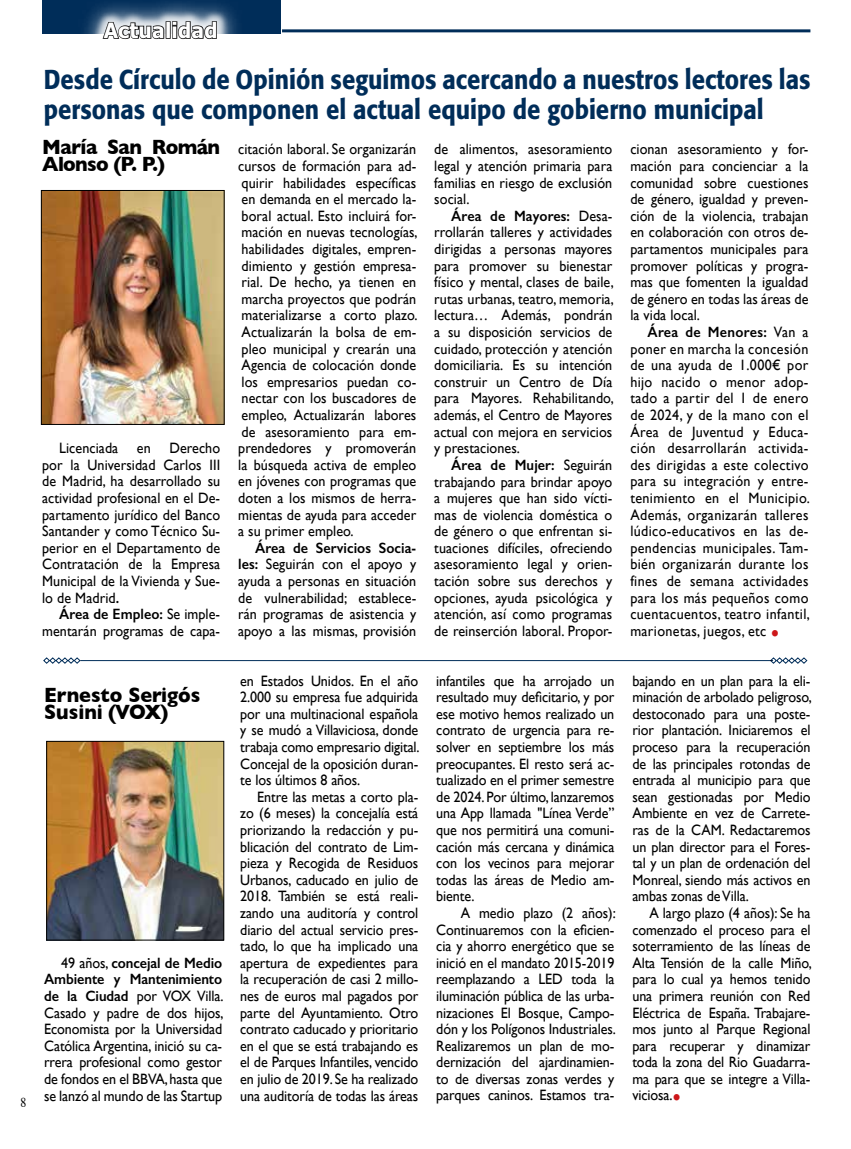
<style>
.page{position:relative;width:851px;height:1149px;background:#fff}
.page>*{position:absolute;margin:0;border:0;box-sizing:border-box;transform-origin:0 0}
.t1{font:500 27px/30px "Formata";color:#002d59;scale:.88 1}
.t2{font:700 21px/16.6px "Gill Sans";letter-spacing:-.015em;color:#000;scale:.94 1}
.t3{font:700 21px "Tahoma";letter-spacing:.01em;color:#fff}
.t4{font:15px/16.6px "Gill Sans";letter-spacing:.005em;color:#000;text-align:justify;scale:.94 1}
.t5{font:13.5px "Times";color:#000;scale:.88 1}
.s1{font-weight:600}
.s2{font-size:25.5px;color:#cd171a}
</style>
<div class="page">
<hr style="left:282px;top:29px;width:528px;height:3px;background:#002d59">
<div style="left:43px;top:0;width:238px;height:34px;background:#002d59"></div>
<svg style="left:84px;top:2px;width:153px;height:32px;fill:#0f3962"></svg>
<div style="left:91px;top:10px;width:138px;height:41px;background:#fff;opacity:.75"></div>
<svg style="left:101px;top:21px;width:64px;height:19px"></svg>
<div style="left:166px;top:21px;width:5px;height:18px;border:2px solid #000"></div>
<svg style="left:172px;top:21px;width:46px;height:19px"></svg>
<img style="left:43px;top:192px;width:179px;height:231px">
<div style="left:41px;top:190px;width:183px;height:235px;border:1px solid #000"></div>
<img style="left:48px;top:742px;width:174px;height:196px">
<div style="left:46px;top:740px;width:178px;height:200px;border:1px solid #000"></div>
<hr style="left:80px;top:660px;width:693px;height:1px;background:#002d59">
<svg style="left:43px;top:657px;width:38px;height:6px"></svg>
<svg style="left:769px;top:657px;width:38px;height:6px"></svg>
<p class="t5" style="left:20px;top:1089px;width:8px">8</p>
<h2 class="t3" style="left:104px;top:16px;width:115px">Actualidad</h2>
<h1 class="t1" style="left:44px;top:65px;width:872px">Desde Círculo de Opinión seguimos acercando a nuestros lectores las personas que componen el actual equipo de gobierno municipal</h1>
<h2 class="t2" style="left:42px;top:138px;width:191px">María San Román<br>Alonso (P. P.)</h2>
<p class="t4" style="left:238px;top:141px;width:192px">citación laboral. Se organizarán cursos de formación para ad&shy;quirir habilidades específicas en demanda en el mercado la&shy;boral actual. Esto incluirá for&shy;mación en nuevas tecnologías, habilidades digitales, empren&shy;dimiento y gestión empresa&shy;rial. De hecho, ya tienen en marcha proyectos que podrán materializarse a corto plazo.<br>Actualizarán la bolsa de em&shy;pleo municipal y crearán una Agencia de colocación donde los empresarios puedan co&shy;nectar con los buscadores de empleo, Actualizarán labores de asesoramiento para em&shy;prendedores y promoverán la búsqueda activa de empleo en jóvenes con programas que doten a los mismos de herra&shy;mientas de ayuda para acceder a su primer empleo.</p>
<p class="t4" style="left:238px;top:539px;width:191px;text-indent:17px"><span class="s1">Área de Servicios Socia&shy;les:</span> Seguirán con el apoyo y ayuda a personas en situación de vulnerabilidad; establece&shy;rán programas de asistencia y apoyo a las mismas, provisión</p>
<p class="t4" style="left:630px;top:141px;width:191px">cionan asesoramiento y for&shy;mación para concienciar a la comunidad sobre cuestiones de género, igualdad y preven&shy;ción de la violencia, trabajan en colaboración con otros de&shy;partamentos municipales para promover políticas y progra&shy;mas que fomenten la igualdad de género en todas las áreas de la vida local.</p>
<p class="t4" style="left:630px;top:323px;width:192px;text-indent:17px"><span class="s1">Área de Menores:</span> Van a poner en marcha la concesión de una ayuda de 1.000€ por hijo nacido o menor adop&shy;tado a partir del 1 de enero de 2024, y de la mano con el Área de Juventud y Educa&shy;ción desarrollarán activida&shy;des dirigidas a este colectivo para su integración y entre&shy;tenimiento en el Municipio.<br>Además, organizarán talleres lúdico-educativos en las de&shy;pendencias municipales. Tam&shy;bién organizarán durante los fines de semana actividades para los más pequeños como cuentacuentos, teatro infantil, marionetas, juegos, etc <span class="s2">•</span></p>
<p class="t4" style="left:434px;top:141px;width:191px">de alimentos, asesoramiento legal y atención primaria para familias en riesgo de exclusión social.</p>
<p class="t4" style="left:434px;top:207px;width:192px;text-indent:17px"><span class="s1">Área de Mayores:</span> Desa&shy;rrollarán talleres y actividades dirigidas a personas mayores para promover su bienestar físico y mental, clases de baile, rutas urbanas, teatro, memoria, lectura… Además, pondrán a su disposición servicios de cuidado, protección y atención domiciliaria. Es su intención construir un Centro de Día para Mayores. Rehabilitando, además, el Centro de Mayores actual con mejora en servicios y prestaciones.</p>
<p class="t4" style="left:434px;top:456px;width:191px;text-indent:17px"><span class="s1">Área de Mujer:</span> Seguirán trabajando para brindar apoyo a mujeres que han sido vícti&shy;mas de violencia doméstica o de género o que enfrentan si&shy;tuaciones difíciles, ofreciendo asesoramiento legal y orien&shy;tación sobre sus derechos y opciones, ayuda psicológica y atención, así como programas de reinserción laboral. Propor-</p>
<p class="t4" style="left:42px;top:439px;width:191px;text-indent:17px">Licenciada en Derecho por la Universidad Carlos III de Madrid, ha desarrollado su actividad profesional en el De&shy;partamento jurídico del Banco Santander y como Técnico Su&shy;perior en el Departamento de Contratación de la Empresa Municipal de la Vivienda y Sue&shy;lo de Madrid<span class="s1">.</span></p>
<p class="t4" style="left:42px;top:605px;width:191px;text-align:right"><span class="s1">Área de Empleo:</span> Se imple&shy;mentarán programas de capa-</p>
<h2 class="t2" style="left:44px;top:686px;width:168px">Ernesto Serigós<br>Susini (VOX)</h2>
<p class="t4" style="left:44px;top:953px;width:192px;text-indent:17px">49 años, <span class="s1">concejal de Medio Ambiente y Mantenimiento de la Ciudad</span> por VOX Villa.<br>Casado y padre de dos hijos, Economista por la Universidad Católica Argentina, inició su ca&shy;rrera profesional como gestor de fondos en el BBVA, hasta que se lanzó al mundo de las Startup</p>
<p class="t4" style="left:240px;top:671px;width:192px">en Estados Unidos. En el año 2.000 su empresa fue adquirida por una multinacional española y se mudó a Villaviciosa, donde trabaja como empresario digital.<br>Concejal de la oposición duran&shy;te los últimos 8 años.</p>
<p class="t4" style="left:240px;top:788px;width:191px;text-indent:17px">Entre las metas a corto pla&shy;zo (6 meses) la concejalía está priorizando la redacción y pu&shy;blicación del contrato de Lim&shy;pieza y Recogida de Residuos Urbanos, caducado en julio de 2018. También se está reali&shy;zando una auditoría y control diario del actual servicio pres&shy;tado, lo que ha implicado una apertura de expedientes para la recuperación de casi 2 millo&shy;nes de euros mal pagados por parte del Ayuntamiento. Otro contrato caducado y prioritario en el que se está trabajando es el de Parques Infantiles, vencido en julio de 2019. Se ha realizado una auditoría de todas las áreas</p>
<p class="t4" style="left:436px;top:671px;width:191px">infantiles que ha arrojado un resultado muy deficitario, y por ese motivo hemos realizado un contrato de urgencia para re&shy;solver en septiembre los más preocupantes. El resto será ac&shy;tualizado en el primer semestre de 2024. Por último, lanzaremos una App llamada "Línea Verde” que nos permitirá una comuni&shy;cación más cercana y dinámica con los vecinos para mejorar todas las áreas de Medio am&shy;biente.</p>
<p class="t4" style="left:436px;top:904px;width:192px;text-indent:25px">A medio plazo (2 años):<br>Continuaremos con la eficien&shy;cia y ahorro energético que se inició en el mandato 2015-2019 reemplazando a LED toda la iluminación pública de las urba&shy;nizaciones El Bosque, Campo&shy;dón y los Polígonos Industriales.<br>Realizaremos un plan de mo&shy;dernización del ajardinamien&shy;to de diversas zonas verdes y parques caninos. Estamos tra-</p>
<p class="t4" style="left:632px;top:671px;width:192px">bajando en un plan para la eli&shy;minación de arbolado peligroso, destoconado para una poste&shy;rior plantación. Iniciaremos el proceso para la recuperación de las principales rotondas de entrada al municipio para que sean gestionadas por Medio Ambiente en vez de Carrete&shy;ras de la CAM. Redactaremos un plan director para el Fores&shy;tal y un plan de ordenación del Monreal, siendo más activos en ambas zonas de Villa.</p>
<p class="t4" style="left:632px;top:904px;width:192px;text-indent:17px">A largo plazo (4 años): Se ha comenzado el proceso para el soterramiento de las líneas de Alta Tensión de la calle Miño, para lo cual ya hemos tenido una primera reunión con Red Eléctrica de España. Trabajare&shy;mos junto al Parque Regional para recuperar y dinamizar toda la zona del Rio Guadarra&shy;ma para que se integre a Villa&shy;viciosa.<span class="s2">•</span></p>
</div>
